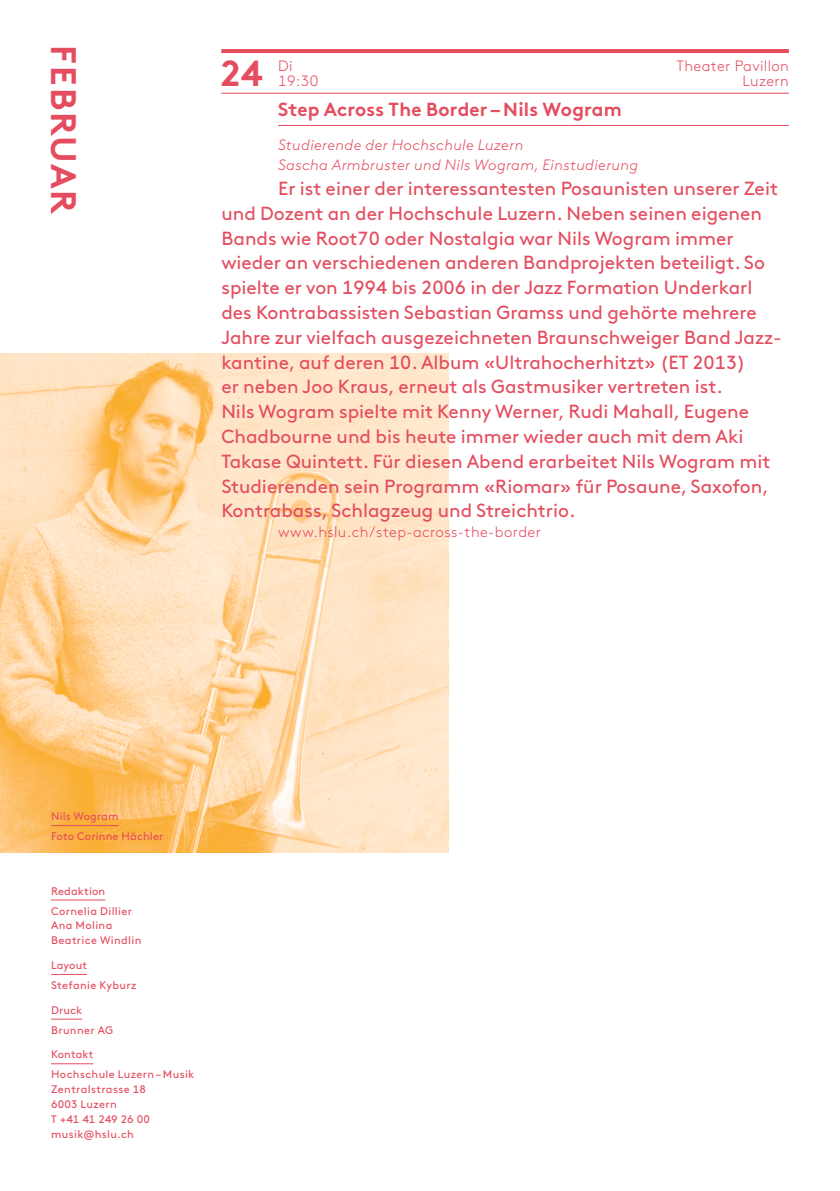
<style>
.page{position:relative;width:840px;height:1191px;background:#fff}
.page>*{position:absolute;margin:0;border:0;box-sizing:border-box;transform-origin:0 0}
.t1{font:700 36.2px "Brown Pro";color:#e44d5f}
.t2{font:35.4px "Brown Pro Bold Alt";letter-spacing:.06em;color:#e44d5f}
.t3{font:19px/24.8px "Brown Pro Regular Alt";color:#e44d5f}
.t4{font:700 19px "Brown Pro";letter-spacing:.01em;color:#e44d5f}
.t5{font:italic 300 15px/19.8px "Brown Pro";letter-spacing:.025em;color:#e44d5f}
.t6{font:300 15px "Brown Pro";letter-spacing:.025em;color:#e44d5f}
.t7{font:11px/19.8px "Brown Pro Regular Alt";letter-spacing:.03em;color:#e44d5f}
</style>
<div class="page">
<img style="left:0;top:354px;width:448px;height:499px">
<hr style="left:51px;top:899px;width:54px;height:1px;background:#e44d5f">
<hr style="left:51px;top:974px;width:36px;height:1px;background:#e44d5f">
<hr style="left:51px;top:1018px;width:31px;height:1px;background:#e44d5f">
<hr style="left:51px;top:1063px;width:42px;height:1px;background:#e44d5f">
<hr style="left:51px;top:825px;width:67px;height:1px;background:#e44d5f">
<hr style="left:221px;top:49px;width:567px;height:4px;background:#e44d5f">
<hr style="left:221px;top:93px;width:567px;height:1px;background:#e44d5f">
<hr style="left:278px;top:125px;width:510px;height:1px;background:#e44d5f">
<h2 class="t2" style="left:92px;top:45px;width:170px;rotate:90deg">FEBRUAR</h2>
<h1 class="t1" style="left:220px;top:44px;width:44px">24</h1>
<p class="t6" style="left:278px;top:55px;width:16px">Di</p>
<p class="t6" style="left:676px;top:55px;width:114px">Theater Pavillon</p>
<p class="t6" style="left:278px;top:69px;width:42px">19:30</p>
<p class="t6" style="left:742px;top:69px;width:48px">Luzern</p>
<p class="t4" style="left:278px;top:93px;width:345px">Step Across The Border – Nils Wogram</p>
<p class="t5" style="left:278px;top:134px;width:361px">Studierende der Hochschule Luzern<br>Sascha Armbruster und Nils Wogram, Einstudierung</p>
<p class="t3" style="left:221px;top:174px;width:561px;text-indent:57px">Er ist einer der interessantesten Posaunisten unserer Zeit und Dozent an der Hochschule Luzern. Neben seinen eigenen Bands wie Root70 oder Nostalgia war Nils Wogram immer wieder an verschiedenen anderen Bandprojekten beteiligt. So spielte er von 1994 bis 2006 in der Jazz Formation Underkarl des Kontrabassisten Sebastian Gramss und gehörte mehrere Jahre zur vielfach ausgezeichneten Braunschweiger Band Jazz&shy;kantine, auf deren 10. Album «Ultrahocherhitzt» (ET 2013)<br>er neben Joo Kraus, erneut als Gastmusiker vertreten ist.<br>Nils Wogram spielte mit Kenny Werner, Rudi Mahall, Eugene Chadbourne und bis heute immer wieder auch mit dem Aki Takase Quintett. Für diesen Abend erarbeitet Nils Wogram mit Studierenden sein Programm «Riomar» für Posaune, Saxofon, Kontrabass, Schlagzeug und Streichtrio.</p>
<p class="t6" style="left:278px;top:521px;width:264px">www.hslu.ch/step-across-the-border</p>
<p class="t7" style="left:51px;top:805px;width:114px">Nils Wogram<br>Foto Corinne Hächler</p>
<p class="t7" style="left:51px;top:880px;width:82px">Redaktion<br>Cornelia Dillier</p>
<p class="t7" style="left:51px;top:917px;width:92px;line-height:14.8px">Ana Molina<br>Beatrice Windlin</p>
<p class="t7" style="left:51px;top:954px;width:87px">Layout<br>Stefanie Kyburz</p>
<p class="t7" style="left:51px;top:999px;width:64px">Druck<br>Brunner AG</p>
<p class="t7" style="left:51px;top:1043px;width:145px">Kontakt<br>Hochschule Luzern – Musik</p>
<p class="t7" style="left:51px;top:1081px;width:100px;line-height:14.8px">Zentralstrasse 18<br>6003 Luzern<br>T +41 41 249 26 00 musik@hslu.ch</p>
</div>
